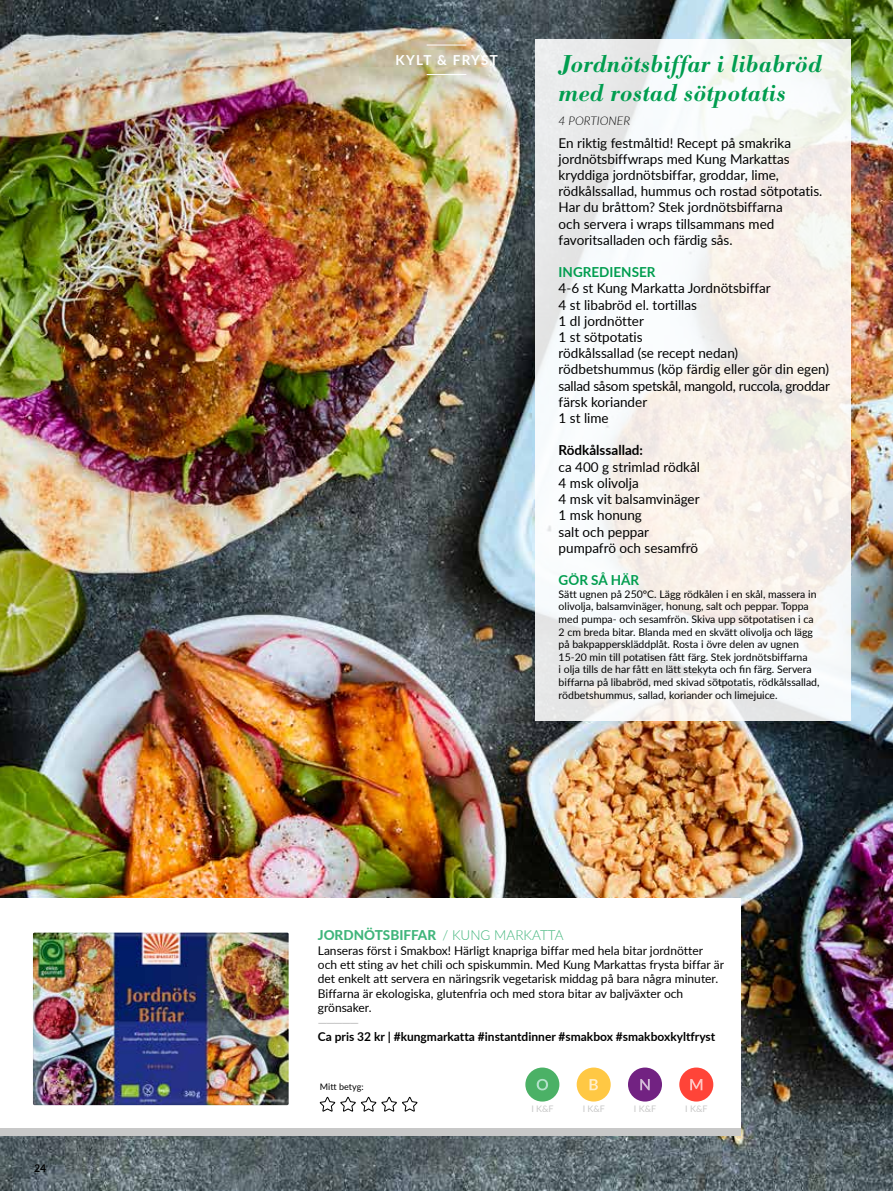
<style>
.page{position:relative;width:893px;height:1191px;background:#fff}
.page>*{position:absolute;margin:0;border:0;box-sizing:border-box;transform-origin:0 0}
.t1{font:italic 500 24px/28.8px "Bodoni BE";color:#009d4f}
.t2{font:13.5px/16.2px "Lato";color:#000}
.t3{font:800 13.5px "Lato";color:#40b57b}
.t4{font:700 13.5px "Lato";color:#009d4f}
.t5{font:700 13.5px "Lato";color:#000}
.t6{font:700 13.5px "Lato";letter-spacing:.1em;color:#fff}
.t7{font:12px/14.4px "Lato";color:#000}
.t8{font:700 12px "Lato";color:#000}
.t9{font:italic 300 12px "Lato";color:#000}
.t10{font:700 12px "Lato";color:#c8c8c8}
.t11{font:10.5px/12.6px "Lato";color:#000}
.t12{font:700 10.5px "Lato";color:#000}
.t13{font:9px "Lato";color:#c8c8c8}
.t14{font:9px "Lato";color:#000}
.s1{font-weight:300}
</style>
<div class="page">
<img style="left:0;top:0;width:893px;height:1191px">
<div style="left:0;top:898px;width:741px;height:230px;background:#fff"></div>
<div style="left:0;top:1128px;width:741px;height:7px;background:#c8c8c8"></div>
<svg style="left:320px;top:1096px;width:98px;height:15px"></svg>
<svg style="left:535px;top:39px;width:315px;height:682px"></svg>
<img style="left:33px;top:932px;width:256px;height:173px">
<div style="left:679px;top:1067px;width:34px;height:34px;background:#ff4438;border-radius:50%"></div>
<svg style="left:690px;top:1079px;width:12px;height:11px"></svg>
<div style="left:525px;top:1067px;width:34px;height:34px;background:#4bb166;border-radius:50%"></div>
<svg style="left:537px;top:1079px;width:11px;height:11px"></svg>
<div style="left:577px;top:1067px;width:34px;height:34px;background:#ffc844;border-radius:50%"></div>
<svg style="left:589px;top:1079px;width:9px;height:11px"></svg>
<div style="left:628px;top:1067px;width:34px;height:34px;background:#722282;border-radius:50%"></div>
<svg style="left:640px;top:1079px;width:10px;height:11px"></svg>
<hr style="left:427px;top:74px;width:39px;height:1px;background:#fff">
<hr style="left:427px;top:45px;width:39px;height:1px;background:#fff">
<p class="t12" style="left:34px;top:1162px;width:14px">24</p>
<p class="t6" style="left:395px;top:52px;width:104px">KYLT &amp; FRYST</p>
<h1 class="t1" style="left:558px;top:50px;width:265px">Jordnötsbiffar i libabröd med rostad sötpotatis</h1>
<p class="t9" style="left:559px;top:112px;width:73px">4 PORTIONER</p>
<p class="t2" style="left:559px;top:134px;width:265px">En riktig festmåltid! Recept på smakrika jordnötsbiffwraps med Kung Markattas kryddiga jordnötsbiffar, groddar, lime, rödkålssallad, hummus och rostad sötpotatis.<br>Har du bråttom? Stek jordnötsbiffarna<br>och servera i wraps tillsammans med favoritsalladen och färdig sås.</p>
<p class="t4" style="left:559px;top:264px;width:98px">INGREDIENSER</p>
<p class="t2" style="left:559px;top:280px;width:273px">4-6 st Kung Markatta Jordnötsbiffar<br>4 st libabröd el. tortillas<br>1 dl jordnötter<br>1 st sötpotatis<br>rödkålssallad (se recept nedan) rödbetshummus (köp färdig eller gör din egen) sallad såsom spetskål, mangold, ruccola, groddar färsk koriander<br>1 st lime</p>
<p class="t5" style="left:559px;top:442px;width:86px">Rödkålssallad:</p>
<p class="t2" style="left:559px;top:458px;width:143px">ca 400 g strimlad rödkål<br>4 msk olivolja<br>4 msk vit balsamvinäger<br>1 msk honung<br>salt och peppar pumpafrö och sesamfrö</p>
<p class="t4" style="left:559px;top:572px;width:82px">GÖR SÅ HÄR</p>
<p class="t11" style="left:559px;top:587px;width:262px">Sätt ugnen på 250°C. Lägg rödkålen i en skål, massera in olivolja, balsamvinäger, honung, salt och peppar. Toppa med pumpa- och sesamfrön. Skiva upp sötpotatisen i ca 2 cm breda bitar. Blanda med en skvätt olivolja och lägg på bakpapperskläddplåt. Rosta i övre delen av ugnen 15-20 min till potatisen fått färg. Stek jordnötsbiffarna<br>i olja tills de har fått en lätt stekyta och fin färg. Servera biffarna på libabröd, med skivad sötpotatis, rödkålssallad, rödbetshummus, sallad, koriander och limejuice.</p>
<p class="t3" style="left:318px;top:925px;width:247px">JORDNÖTSBIFFAR <span class="s1">/ KUNG MARKATTA</span></p>
<p class="t7" style="left:318px;top:943px;width:408px">Lanseras först i Smakbox! Härligt knapriga biffar med hela bitar jordnötter och ett sting av het chili och spiskummin. Med Kung Markattas frysta biffar är det enkelt att servera en näringsrik vegetarisk middag på bara några minuter.<br>Biffarna är ekologiska, glutenfria och med stora bitar av baljväxter och grönsaker.</p>
<p class="t10" style="left:318px;top:1015px;width:43px">—————</p>
<p class="t8" style="left:318px;top:1029px;width:399px">Ca pris 32 kr | #kungmarkatta #instantdinner #smakbox #smakboxkyltfryst</p>
<p class="t14" style="left:320px;top:1081px;width:45px">Mitt betyg:</p>
<p class="t13" style="left:531px;top:1104px;width:24px">I K&amp;F</p>
<p class="t13" style="left:583px;top:1104px;width:24px">I K&amp;F</p>
<p class="t13" style="left:634px;top:1104px;width:24px">I K&amp;F</p>
<p class="t13" style="left:685px;top:1104px;width:24px">I K&amp;F</p>
</div>
